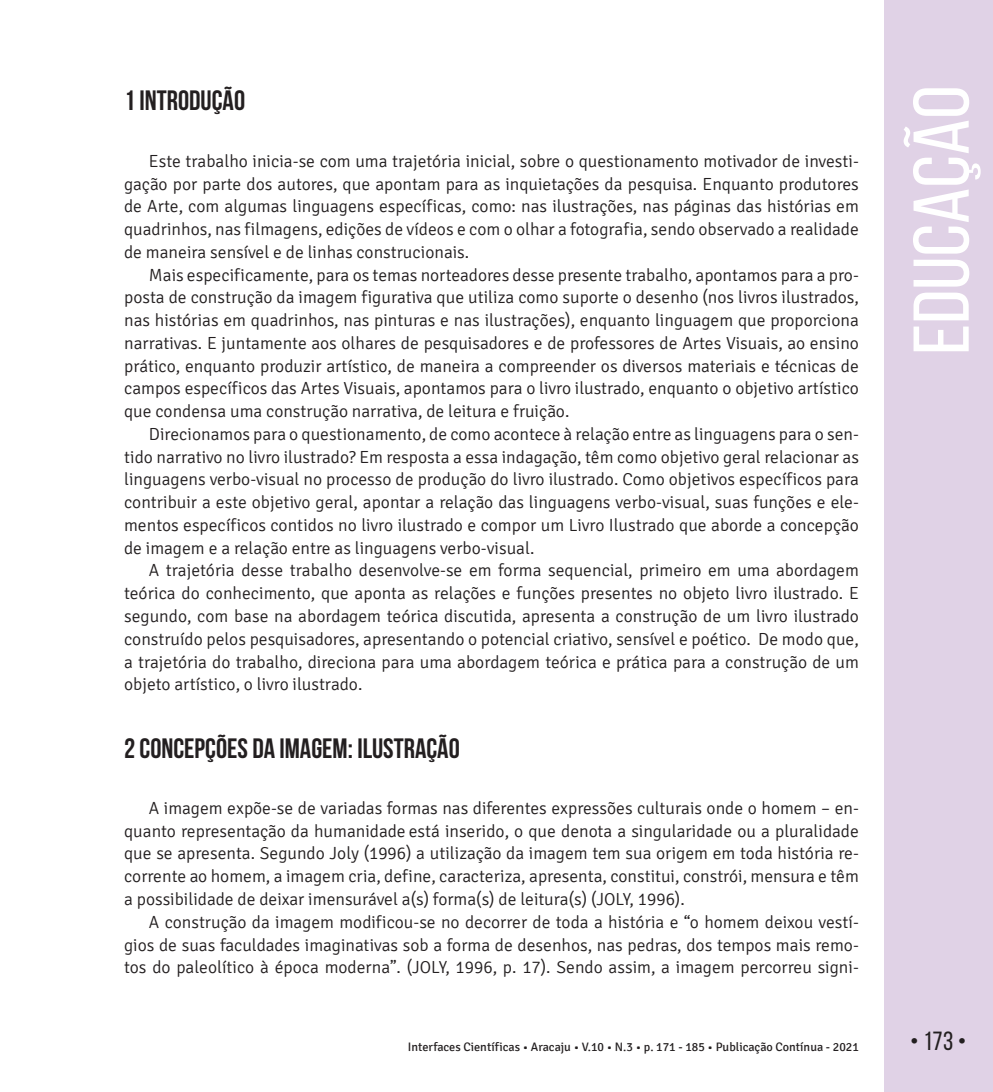
<style>
.page{position:relative;width:993px;height:1092px;background:#fff}
.page>*{position:absolute;margin:0;border:0;box-sizing:border-box;transform-origin:0 0}
.t1{font:78.75px "Bebas Neue";color:#fff;scale:1.09 1}
.Título_1{font:700 28px "Bebas Neue";color:#231f20}
.t2{font:26.25px "Bebas Neue";color:#231f20}
.TEXTO{font:300 17.5px/22.8px "Signika";color:#231f20;text-align:justify}
.t3{font:12.25px "Signika";color:#231f20}
</style>
<div class="page">
<div style="left:883px;top:0;width:109px;height:1091px;background:#e0d2e6"></div>
<p class="Título_1" style="left:124px;top:85px;width:122px">1 INTRODUÇÃO</p>
<p class="TEXTO" style="left:124px;top:150px;width:736px;text-indent:25px">Este trabalho inicia-se com uma trajetória inicial, sobre o questionamento motivador de investi&shy;gação por parte dos autores, que apontam para as inquietações da pesquisa. Enquanto produtores de Arte, com algumas linguagens específicas, como: nas ilustrações, nas páginas das histórias em quadrinhos, nas filmagens, edições de vídeos e com o olhar a fotografia, sendo observado a realidade de maneira sensível e de linhas construcionais.</p>
<p class="TEXTO" style="left:124px;top:263px;width:736px;text-indent:25px">Mais especificamente, para os temas norteadores desse presente trabalho, apontamos para a pro&shy;posta de construção da imagem figurativa que utiliza como suporte o desenho (nos livros ilustrados, nas histórias em quadrinhos, nas pinturas e nas ilustrações), enquanto linguagem que proporciona narrativas. E juntamente aos olhares de pesquisadores e de professores de Artes Visuais, ao ensino prático, enquanto produzir artístico, de maneira a compreender os diversos materiais e técnicas de campos específicos das Artes Visuais, apontamos para o livro ilustrado, enquanto o objetivo artístico que condensa uma construção narrativa, de leitura e fruição.</p>
<p class="TEXTO" style="left:124px;top:423px;width:736px;text-indent:25px">Direcionamos para o questionamento, de como acontece à relação entre as linguagens para o sen&shy;tido narrativo no livro ilustrado? Em resposta a essa indagação, têm como objetivo geral relacionar as linguagens verbo-visual no processo de produção do livro ilustrado. Como objetivos específicos para contribuir a este objetivo geral, apontar a relação das linguagens verbo-visual, suas funções e ele&shy;mentos específicos contidos no livro ilustrado e compor um Livro Ilustrado que aborde a concepção de imagem e a relação entre as linguagens verbo-visual.</p>
<p class="TEXTO" style="left:124px;top:559px;width:736px;text-indent:25px">A trajetória desse trabalho desenvolve-se em forma sequencial, primeiro em uma abordagem teórica do conhecimento, que aponta as relações e funções presentes no objeto livro ilustrado. E segundo, com base na abordagem teórica discutida, apresenta a construção de um livro ilustrado construído pelos pesquisadores, apresentando o potencial criativo, sensível e poético. De modo que, a trajetória do trabalho, direciona para uma abordagem teórica e prática para a construção de um objeto artístico, o livro ilustrado.</p>
<p class="Título_1" style="left:124px;top:732px;width:337px">2 CONCEPÇÕES DA IMAGEM: ILUSTRAÇÃO</p>
<p class="TEXTO" style="left:124px;top:797px;width:736px;text-indent:25px">A imagem expõe-se de variadas formas nas diferentes expressões culturais onde o homem – en&shy;quanto representação da humanidade está inserido, o que denota a singularidade ou a pluralidade que se apresenta. Segundo Joly (1996) a utilização da imagem tem sua origem em toda história re&shy;corrente ao homem, a imagem cria, define, caracteriza, apresenta, constitui, constrói, mensura e têm a possibilidade de deixar imensurável a(s) forma(s) de leitura(s) (JOLY, 1996).</p>
<p class="TEXTO" style="left:124px;top:910px;width:736px;text-indent:25px">A construção da imagem modificou-se no decorrer de toda a história e “o homem deixou vestí&shy;gios de suas faculdades imaginativas sob a forma de desenhos, nas pedras, dos tempos mais remo&shy;tos do paleolítico à época moderna”. (JOLY, 1996, p. 17). Sendo assim, a imagem percorreu signi-</p>
<h1 class="t1" style="left:898px;top:355px;width:248px;rotate:-90deg">EDUCAÇÃO</h1>
<p class="t3" style="left:408px;top:1040px;width:452px">Interfaces Científicas • Aracaju • V.10 • N.3 • p. 171 - 185 • Publicação Contínua - 2021</p>
<h3 class="t2" style="left:909px;top:1026px;width:58px">• 173 •</h3>
</div>
